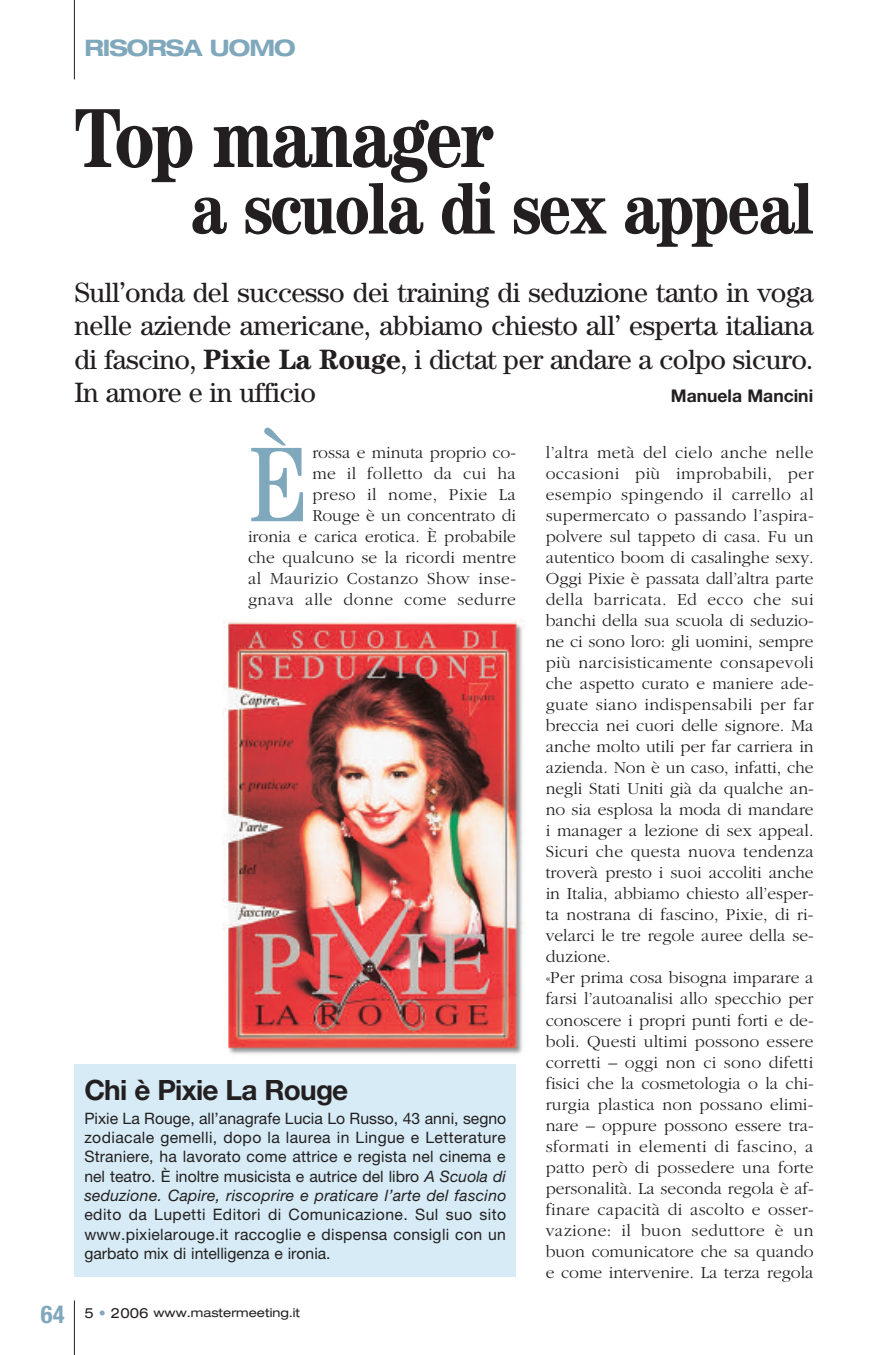
<style>
.page{position:relative;width:893px;height:1355px;background:#fff}
.page>*{position:absolute;margin:0;border:0;box-sizing:border-box;transform-origin:0 0}
.t1{font:condensed 106.58px "Century";color:#7fa8bc}
.t2{font:700 condensed 84px "Century";letter-spacing:-.025em;color:#231f20}
.t3{font:700 condensed 73.5px "Century";letter-spacing:-.025em;color:#231f20}
.t4{font:28px/33.2px "Century";letter-spacing:-.015em;color:#231f20;text-align:justify}
.t5{font:700 28px "Helvetica Neue";letter-spacing:-.03em;color:#231f20}
.t6{font:700 expanded 22.75px "Helvetica Neue";letter-spacing:-.04em;color:#7fa8bc}
.t7{font:300 17.5px/21px "Garamond";color:#231f20}
.t8{font:700 17.5px "Helvetica Neue";color:#231f20}
.t9{font:15.75px/19.2px "Helvetica Neue";color:#231f20;text-align:justify}
.t10{font:expanded 12.25px "Helvetica Neue";color:#231f20}
.s1{font-weight:700}
.s2{font-style:italic}
.s3{font-weight:700;font-stretch:condensed;font-size:24.5px;color:#7fa8bc}
.s4{font-size:14px}
.s5{font-size:14px;color:#7fa8bc}
</style>
<div class="page">
<hr style="left:74px;top:0;width:1px;height:79px;background:#231f20">
<hr style="left:74px;top:1300px;width:1px;height:54px;background:#231f20">
<div style="left:74px;top:1064px;width:442px;height:212px;background:#d6ebf5"></div>
<img style="left:223px;top:620px;width:301px;height:434px">
<h3 class="t6" style="left:84px;top:40px;width:213px">RISORSA UOMO</h3>
<h2 class="t2" style="left:74px;top:109px;width:420px">Top manager</h2>
<h3 class="t3" style="left:190px;top:183px;width:625px">a scuola di sex appeal</h3>
<h3 class="t4" style="left:74px;top:278px;width:741px">Sull’onda del successo dei training di seduzione tanto in voga nelle aziende americane, abbiamo chiesto all’ esperta italiana di fascino, <span class="s1">Pixie La Rouge</span>, i dictat per andare a colpo sicuro.<br>In amore e in ufficio</h3>
<p class="t8" style="left:671px;top:389px;width:144px">Manuela Mancini</p>
<h1 class="t1" style="left:248px;top:448px;width:61px">È</h1>
<p class="t7" style="left:248px;top:441px;width:270px;text-align:right">rossa e minuta proprio co-<br>me il folletto da cui ha<br>preso il nome, Pixie La<br>Rouge è un concentrato di<br>ironia e carica erotica. È probabile che qualcuno se la ricordi mentre al Maurizio Costanzo Show inse&shy;gnava alle donne come sedurre</p>
<h3 class="t5" style="left:84px;top:1079px;width:266px">Chi è Pixie La Rouge</h3>
<p class="t9" style="left:84px;top:1110px;width:424px">Pixie La Rouge, all’anagrafe Lucia Lo Russo, 43 anni, segno zodiacale gemelli, dopo la laurea in Lingue e Letterature Straniere, ha lavorato come attrice e regista nel cinema e nel teatro. È inoltre musicista e autrice del libro <span class="s2">A Scuola di seduzione. Capire, riscoprire e praticare l’arte del fascino</span></p>
<p class="t9" style="left:84px;top:1206px;width:423px">edito da Lupetti Editori di Comunicazione. Sul suo sito www.pixielarouge.it raccoglie e dispensa consigli con un garbato mix di intelligenza e ironia.</p>
<p class="t10" style="left:41px;top:1307px;width:261px"><span class="s3">64</span> <span class="s4">5</span> <span class="s5">•</span> <span class="s4">2006</span> www.mastermeeting.it</p>
<p class="t7" style="left:546px;top:441px;width:270px">l’altra metà del cielo anche nelle occasioni più improbabili, per esempio spingendo il carrello al supermercato o passando l’aspira&shy;polvere sul tappeto di casa. Fu un autentico boom di casalinghe sexy.<br>Oggi Pixie è passata dall’altra parte della barricata. Ed ecco che sui banchi della sua scuola di seduzio&shy;ne ci sono loro: gli uomini, sempre più narcisisticamente consapevoli che aspetto curato e maniere ade&shy;guate siano indispensabili per far breccia nei cuori delle signore. Ma anche molto utili per far carriera in azienda. Non è un caso, infatti, che negli Stati Uniti già da qualche an&shy;no sia esplosa la moda di mandare i manager a lezione di sex appeal.<br>Sicuri che questa nuova tendenza troverà presto i suoi accoliti anche in Italia, abbiamo chiesto all’esper&shy;ta nostrana di fascino, Pixie, di ri&shy;velarci le tre regole auree della se&shy;duzione.<br>«Per prima cosa bisogna imparare a farsi l’autoanalisi allo specchio per conoscere i propri punti forti e de&shy;boli. Questi ultimi possono essere corretti – oggi non ci sono difetti fisici che la cosmetologia o la chi&shy;rurgia plastica non possano elimi&shy;nare – oppure possono essere tra&shy;sformati in elementi di fascino, a patto però di possedere una forte personalità. La seconda regola è af&shy;finare capacità di ascolto e osser&shy;vazione: il buon seduttore è un buon comunicatore che sa quando e come intervenire. La terza regola</p>
</div>
